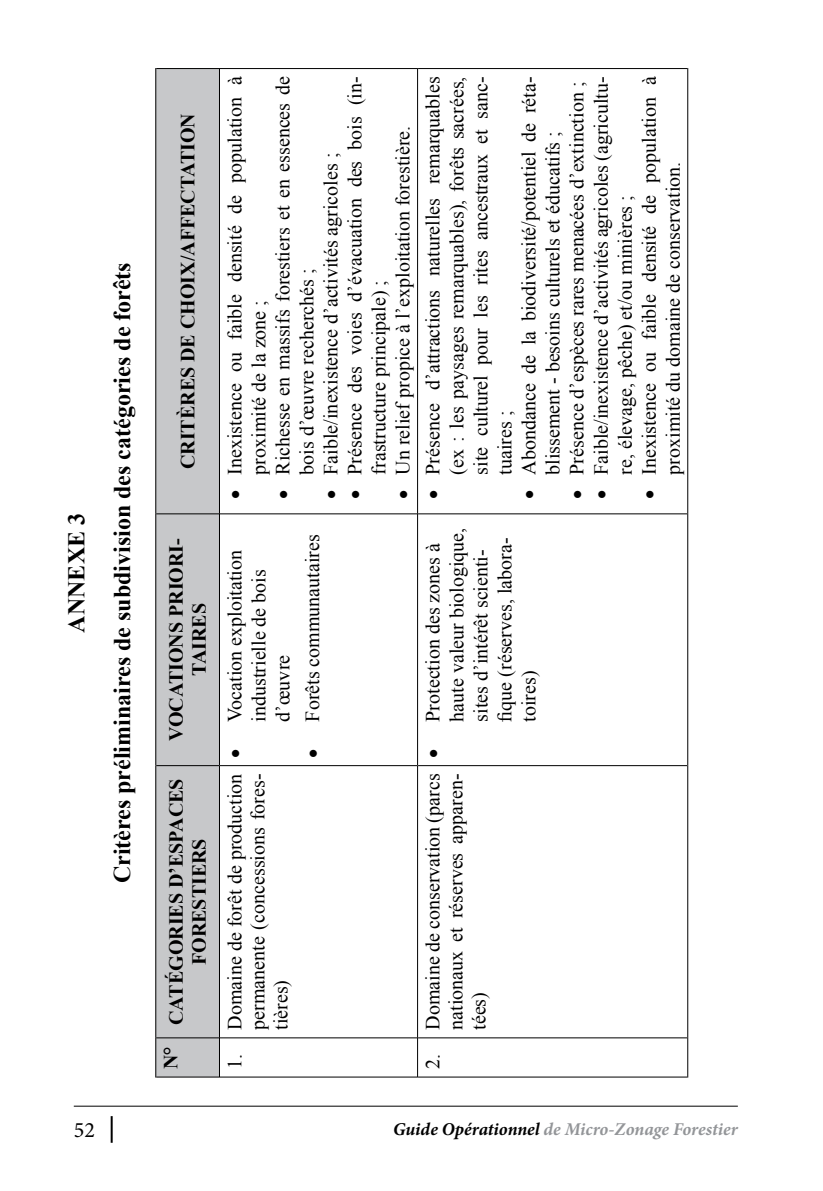
<style>
.page{position:relative;width:823px;height:1191px;background:#fff}
.page>*{position:absolute;margin:0;border:0;box-sizing:border-box;transform-origin:0 0}
.t1{font:700 24px/45.8px "Times New Roman";color:#000;text-align:center}
.t2{font:22px "Minion Pro";color:#000}
.t3{font:20px/24px "Times New Roman";color:#000}
.t4{font:700 20px/23px "Times New Roman";color:#000}
.t5{font:italic 700 18px "Minion Pro";letter-spacing:-.005em;color:#939598}
.s1{color:#000}
</style>
<div class="page">
<hr style="left:111px;top:1116px;width:2px;height:26px;background:#000">
<hr style="left:74px;top:1105px;width:663px;height:1px;background:#000">
<div style="left:156px;top:69px;width:63px;height:1007px;background:#c7c8ca"></div>
<hr style="left:155px;top:1037px;width:1px;height:40px;background:#000">
<hr style="left:156px;top:1076px;width:63px;height:1px;background:#000">
<hr style="left:155px;top:765px;width:1px;height:272px;background:#000">
<hr style="left:156px;top:1037px;width:63px;height:1px;background:#000">
<hr style="left:155px;top:514px;width:1px;height:251px;background:#000">
<hr style="left:156px;top:765px;width:63px;height:1px;background:#000">
<hr style="left:155px;top:68px;width:1px;height:446px;background:#000">
<hr style="left:156px;top:513px;width:63px;height:1px;background:#000">
<hr style="left:156px;top:68px;width:63px;height:1px;background:#000">
<hr style="left:219px;top:1037px;width:1px;height:40px;background:#000">
<hr style="left:220px;top:1076px;width:197px;height:1px;background:#000">
<hr style="left:219px;top:765px;width:1px;height:272px;background:#000">
<hr style="left:220px;top:1037px;width:197px;height:1px;background:#000">
<hr style="left:219px;top:514px;width:1px;height:251px;background:#000">
<hr style="left:220px;top:765px;width:197px;height:1px;background:#000">
<hr style="left:219px;top:68px;width:1px;height:446px;background:#000">
<hr style="left:220px;top:513px;width:197px;height:1px;background:#000">
<hr style="left:220px;top:68px;width:197px;height:1px;background:#000">
<hr style="left:417px;top:1037px;width:1px;height:40px;background:#000">
<hr style="left:418px;top:1076px;width:268px;height:1px;background:#000">
<hr style="left:417px;top:765px;width:1px;height:272px;background:#000">
<hr style="left:418px;top:1037px;width:268px;height:1px;background:#000">
<hr style="left:417px;top:514px;width:1px;height:251px;background:#000">
<hr style="left:418px;top:765px;width:268px;height:1px;background:#000">
<hr style="left:417px;top:68px;width:1px;height:446px;background:#000">
<hr style="left:418px;top:513px;width:268px;height:1px;background:#000">
<hr style="left:418px;top:68px;width:268px;height:1px;background:#000">
<hr style="left:686px;top:1037px;width:1px;height:40px;background:#000">
<hr style="left:686px;top:765px;width:1px;height:272px;background:#000">
<hr style="left:686px;top:514px;width:1px;height:251px;background:#000">
<hr style="left:686px;top:68px;width:1px;height:446px;background:#000">
<p class="t1" style="left:53px;top:883px;width:623px;rotate:-90deg">ANNEXE 3<br>Critères préliminaires de subdivision des catégories de forêts</p>
<p class="t4" style="left:175px;top:469px;width:357px;rotate:-90deg">Critères de choix/affectation</p>
<p class="t4" style="left:164px;top:617px;width:80px;rotate:-90deg">priori-</p>
<p class="t4" style="left:164px;top:741px;width:59px;rotate:-90deg">Vocations</p>
<p class="t4" style="left:187px;top:676px;width:13px;rotate:-90deg">taires</p>
<p class="t4" style="left:164px;top:965px;width:187px;text-indent:-104px;rotate:-90deg">N° Catégories d’espaces forestiers</p>
<p class="t3" style="left:222px;top:474px;width:399px;text-indent:-24px;rotate:-90deg">• Inexistence ou faible densité de population à proximité de la zone ;</p>
<p class="t3" style="left:270px;top:474px;width:399px;text-indent:-24px;rotate:-90deg">• Richesse en massifs forestiers et en essences de bois d’œuvre recherchés ;</p>
<p class="t3" style="left:342px;top:474px;width:399px;text-indent:-24px;rotate:-90deg">• Présence des voies d’évacuation des bois (in&shy;frastructure principale) ;</p>
<p class="t3" style="left:390px;top:498px;width:374px;rotate:-90deg">• Un relief propice à l’exploitation forestière.</p>
<p class="t3" style="left:318px;top:498px;width:347px;rotate:-90deg">• Faible/inexistence d’activités agricoles ;</p>
<p class="t3" style="left:420px;top:474px;width:399px;text-align:justify;text-indent:-24px;rotate:-90deg">• Présence d’attractions naturelles remarquables (ex : les paysages remarquables), forêts sacrées, site culturel pour les rites ancestraux et sanc&shy;tuaires ;</p>
<p class="t3" style="left:516px;top:474px;width:399px;text-indent:-24px;rotate:-90deg">• Abondance de la biodiversité/potentiel de réta&shy;blissement - besoins culturels et éducatifs ;</p>
<p class="t3" style="left:564px;top:498px;width:418px;rotate:-90deg">• Présence d’espèces rares menacées d’extinction ;</p>
<p class="t3" style="left:588px;top:474px;width:399px;text-indent:-24px;rotate:-90deg">• Faible/inexistence d’activités agricoles (agricultu&shy;re, élevage, pêche) et/ou minières ;</p>
<p class="t3" style="left:636px;top:474px;width:399px;text-indent:-24px;rotate:-90deg">• Inexistence ou faible densité de population à proximité du domaine de conservation.</p>
<p class="t3" style="left:222px;top:721px;width:173px;text-indent:-36px;rotate:-90deg">• Vocation exploitation industrielle de bois d’œuvre</p>
<p class="t3" style="left:223px;top:1029px;width:258px;line-height:23px;text-align:justify;text-indent:-39px;rotate:-90deg">1. Domaine de forêt de production permanente (concessions fores&shy;tières)</p>
<p class="t3" style="left:300px;top:757px;width:225px;rotate:-90deg">• Forêts communautaires</p>
<p class="t3" style="left:420px;top:721px;width:195px;text-indent:-36px;rotate:-90deg">• Protection des zones à haute valeur biologique, sites d’intérêt scienti&shy;fique (réserves, labora&shy;toires)</p>
<p class="t3" style="left:420px;top:1029px;width:258px;line-height:23px;text-align:justify;text-indent:-39px;rotate:-90deg">2. Domaine de conservation (parcs nationaux et réserves apparen&shy;tées)</p>
<p class="t2" style="left:74px;top:1115px;width:23px">52</p>
<p class="t5" style="left:393px;top:1116px;width:346px"><span class="s1">Guide Opérationnel</span> de Micro-Zonage Forestier</p>
</div>
